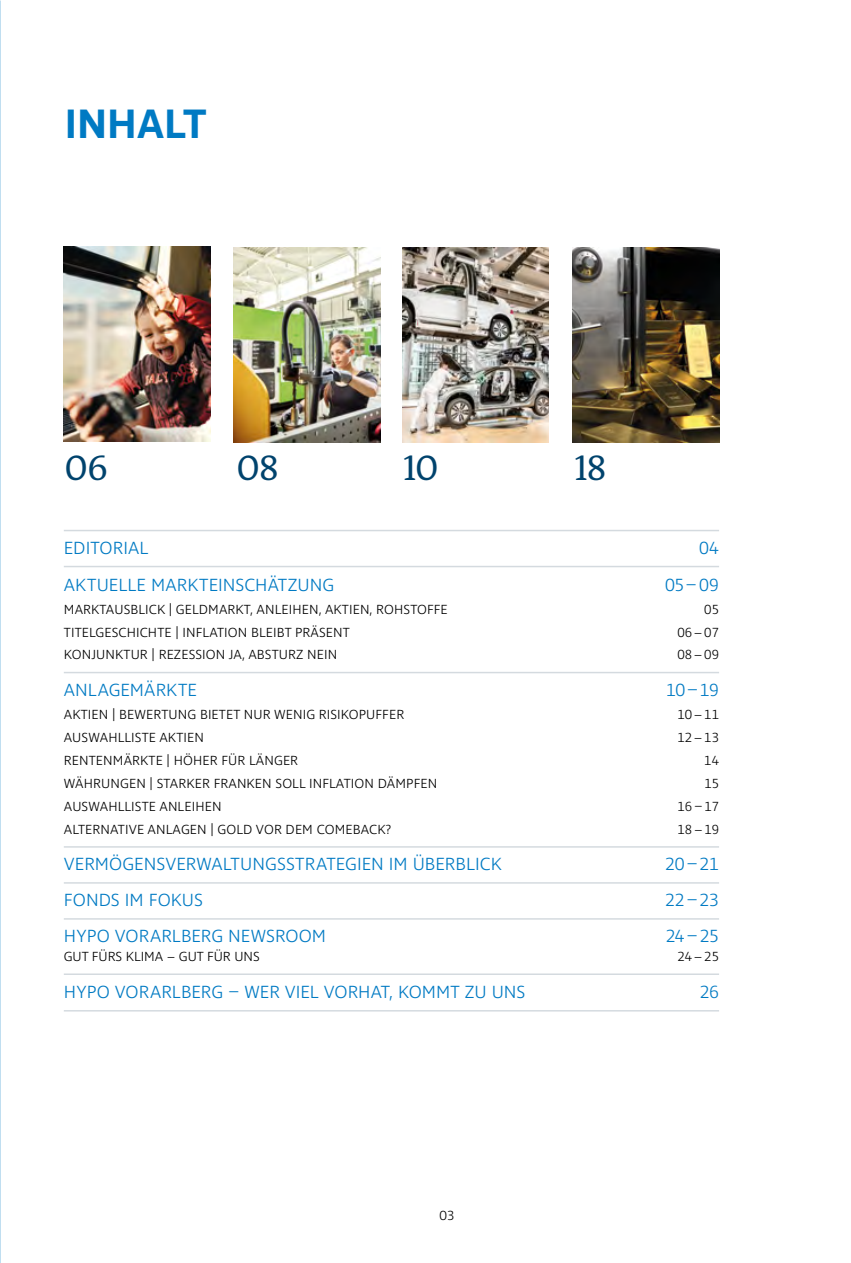
<style>
.page{position:relative;width:851px;height:1263px;background:#fff}
.page>*{position:absolute;margin:0;border:0;box-sizing:border-box;transform-origin:0 0}
.t1{font:600 42px "Ingra";color:#007ac3}
.t2{font:36px "The Antiqua B W5 Plain";letter-spacing:-.025em;color:#00436d}
.t3{font:300 18px "Ingra";letter-spacing:.005em;color:#007ac3}
.t4{font:300 13.5px "Ingra";letter-spacing:.01em;color:#000}
</style>
<div class="page">
<img style="left:64px;top:247px;width:146px;height:194px">
<img style="left:234px;top:248px;width:146px;height:195px">
<img style="left:402px;top:248px;width:146px;height:195px">
<img style="left:572px;top:248px;width:147px;height:195px">
<hr style="left:64px;top:530px;width:655px;height:1px;background:#d4dadf">
<hr style="left:64px;top:566px;width:655px;height:1px;background:#d4dadf">
<hr style="left:64px;top:672px;width:655px;height:1px;background:#d4dadf">
<hr style="left:64px;top:846px;width:655px;height:2px;background:#d4dadf">
<hr style="left:64px;top:882px;width:655px;height:2px;background:#d4dadf">
<hr style="left:64px;top:918px;width:655px;height:2px;background:#d4dadf">
<hr style="left:64px;top:973px;width:655px;height:2px;background:#d4dadf">
<hr style="left:64px;top:1010px;width:655px;height:1px;background:#d4dadf">
<h1 class="t1" style="left:65px;top:98px;width:143px">INHALT</h1>
<h2 class="t2" style="left:65px;top:445px;width:45px">06</h2>
<h2 class="t2" style="left:236px;top:445px;width:44px">08</h2>
<h2 class="t2" style="left:403px;top:445px;width:37px">10</h2>
<h2 class="t2" style="left:574px;top:445px;width:34px">18</h2>
<h3 class="t3" style="left:64px;top:537px;width:86px">EDITORIAL</h3>
<h3 class="t3" style="left:699px;top:537px;width:21px">04</h3>
<h3 class="t3" style="left:64px;top:573px;width:272px">AKTUELLE MARKTEINSCHÄTZUNG</h3>
<h3 class="t3" style="left:665px;top:573px;width:55px">05–09</h3>
<p class="t4" style="left:64px;top:601px;width:385px">MARKTAUSBLICK | GELDMARKT, ANLEIHEN, AKTIEN, ROHSTOFFE</p>
<p class="t4" style="left:704px;top:601px;width:16px">05</p>
<p class="t4" style="left:64px;top:624px;width:287px">TITELGESCHICHTE | INFLATION BLEIBT PRÄSENT</p>
<p class="t4" style="left:677px;top:624px;width:43px">06–07</p>
<p class="t4" style="left:64px;top:646px;width:275px">KONJUNKTUR | REZESSION JA, ABSTURZ NEIN</p>
<p class="t4" style="left:677px;top:646px;width:43px">08–09</p>
<h3 class="t3" style="left:64px;top:679px;width:135px">ANLAGEMÄRKTE</h3>
<h3 class="t3" style="left:666px;top:679px;width:55px">10–19</h3>
<p class="t4" style="left:64px;top:706px;width:342px">AKTIEN | BEWERTUNG BIETET NUR WENIG RISIKOPUFFER</p>
<p class="t4" style="left:677px;top:706px;width:43px">10–11</p>
<p class="t4" style="left:64px;top:729px;width:141px">AUSWAHLLISTE AKTIEN</p>
<p class="t4" style="left:677px;top:729px;width:43px">12–13</p>
<p class="t4" style="left:64px;top:752px;width:236px">RENTENMÄRKTE | HÖHER FÜR LÄNGER</p>
<p class="t4" style="left:704px;top:752px;width:16px">14</p>
<p class="t4" style="left:64px;top:775px;width:375px">WÄHRUNGEN | STARKER FRANKEN SOLL INFLATION DÄMPFEN</p>
<p class="t4" style="left:704px;top:775px;width:16px">15</p>
<p class="t4" style="left:64px;top:798px;width:159px">AUSWAHLLISTE ANLEIHEN</p>
<p class="t4" style="left:677px;top:798px;width:43px">16–17</p>
<p class="t4" style="left:64px;top:821px;width:329px">ALTERNATIVE ANLAGEN | GOLD VOR DEM COMEBACK?</p>
<p class="t4" style="left:677px;top:821px;width:43px">18–19</p>
<h3 class="t3" style="left:64px;top:853px;width:439px">VERMÖGENSVERWALTUNGSSTRATEGIEN IM ÜBERBLICK</h3>
<h3 class="t3" style="left:665px;top:853px;width:55px">20–21</h3>
<h3 class="t3" style="left:64px;top:889px;width:140px">FONDS IM FOKUS</h3>
<h3 class="t3" style="left:665px;top:889px;width:55px">22–23</h3>
<h3 class="t3" style="left:64px;top:925px;width:264px">HYPO VORARLBERG NEWSROOM</h3>
<h3 class="t3" style="left:665px;top:925px;width:55px">24–25</h3>
<p class="t4" style="left:64px;top:948px;width:197px">GUT FÜRS KLIMA – GUT FÜR UNS</p>
<p class="t4" style="left:677px;top:948px;width:43px">24–25</p>
<h3 class="t3" style="left:64px;top:980px;width:463px">HYPO VORARLBERG – WER VIEL VORHAT, KOMMT ZU UNS</h3>
<h3 class="t3" style="left:699px;top:980px;width:21px">26</h3>
<p class="t4" style="left:439px;top:1207px;width:16px">03</p>
</div>
